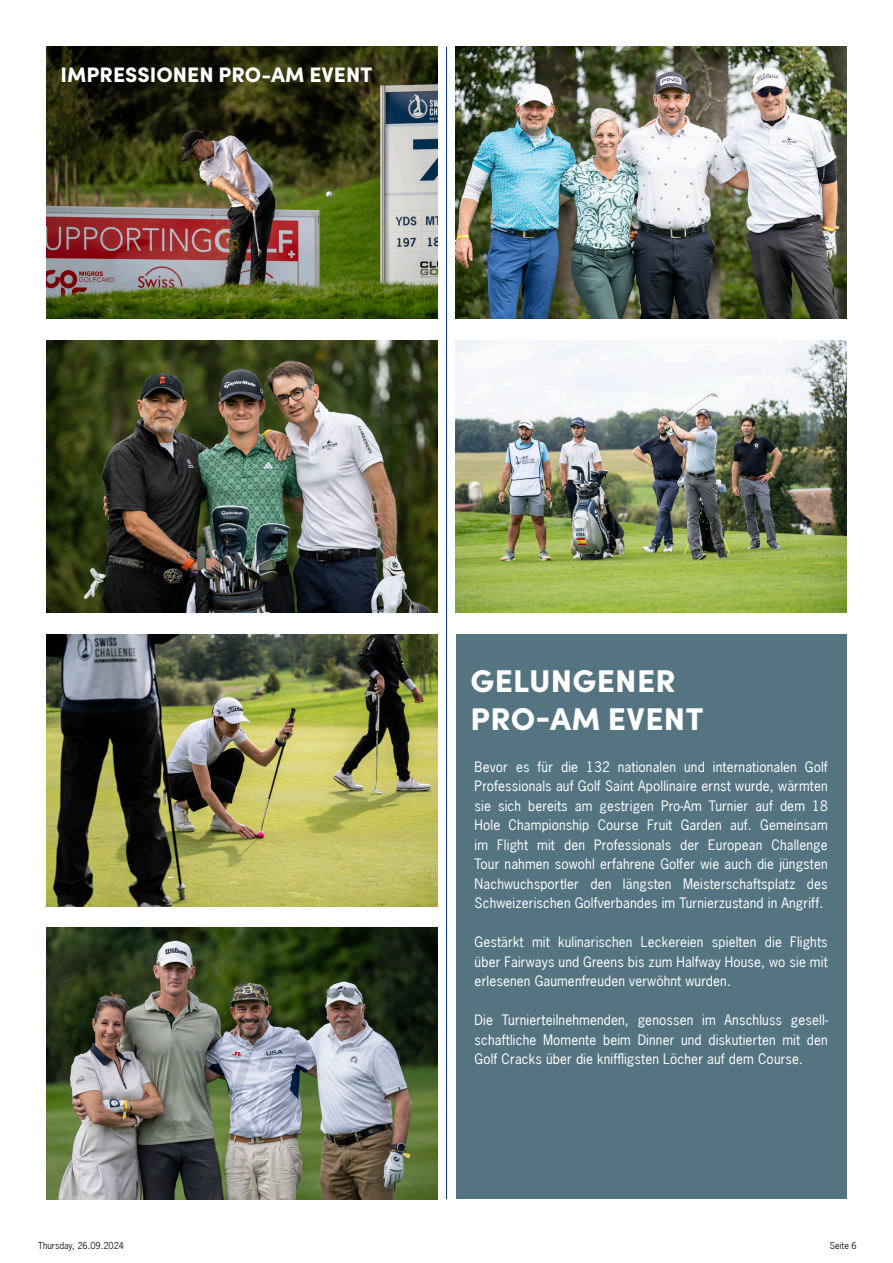
<style>
.page{position:relative;width:893px;height:1263px;background:#fff}
.page>*{position:absolute;margin:0;border:0;box-sizing:border-box;transform-origin:0 0}
.t1{font:900 31.5px "Sofia Pro";letter-spacing:.01em;color:#fff}
.t2{font:900 21px "Sofia Pro";color:#fff}
.t3{font:13.5px/19.5px "News Gothic";letter-spacing:.01em;color:#fff;text-align:justify}
.t4{font:9px "News Gothic";color:#231f20}
</style>
<div class="page">
<div style="left:456px;top:635px;width:390px;height:564px;background:#557482"></div>
<img style="left:47px;top:635px;width:390px;height:272px">
<img style="left:47px;top:47px;width:390px;height:272px">
<img style="left:47px;top:927px;width:390px;height:272px">
<img style="left:47px;top:340px;width:390px;height:272px">
<img style="left:455px;top:47px;width:391px;height:272px">
<hr style="left:446px;top:47px;width:1px;height:1152px;background:#003465">
<img style="left:456px;top:340px;width:390px;height:272px">
<p class="t2" style="left:61px;top:58px;width:313px">IMPRESSIONEN PRO-AM EVENT</p>
<p class="t1" style="left:470px;top:657px;width:207px">GELUNGENER</p>
<p class="t1" style="left:470px;top:694px;width:234px">PRO-AM EVENT</p>
<p class="t3" style="left:475px;top:757px;width:355px">Bevor es für die 132 nationalen und internationalen Golf Professionals auf Golf Saint Apollinaire ernst wurde, wärmten sie sich bereits am gestrigen Pro-Am Turnier auf dem 18<br>Hole Championship Course Fruit Garden auf. Gemeinsam im Flight mit den Professionals der European Challenge Tour nahmen sowohl erfahrene Golfer wie auch die jüngsten Nachwuchsportler den längsten Meisterschaftsplatz des Schweizerischen Golfverbandes im Turnierzustand in Angriff.</p>
<p class="t3" style="left:475px;top:932px;width:355px">Gestärkt mit kulinarischen Leckereien spielten die Flights über Fairways und Greens bis zum Halfway House, wo sie mit erlesenen Gaumenfreuden verwöhnt wurden.</p>
<p class="t3" style="left:475px;top:1010px;width:355px">Die Turnierteilnehmenden, genossen im Anschluss gesell&shy;schaftliche Momente beim Dinner und diskutierten mit den Golf Cracks über die kniffligsten Löcher auf dem Course.</p>
<p class="t4" style="left:38px;top:1239px;width:87px">Thursday, 26.09.2024</p>
<p class="t4" style="left:830px;top:1239px;width:28px">Seite 6</p>
</div>
